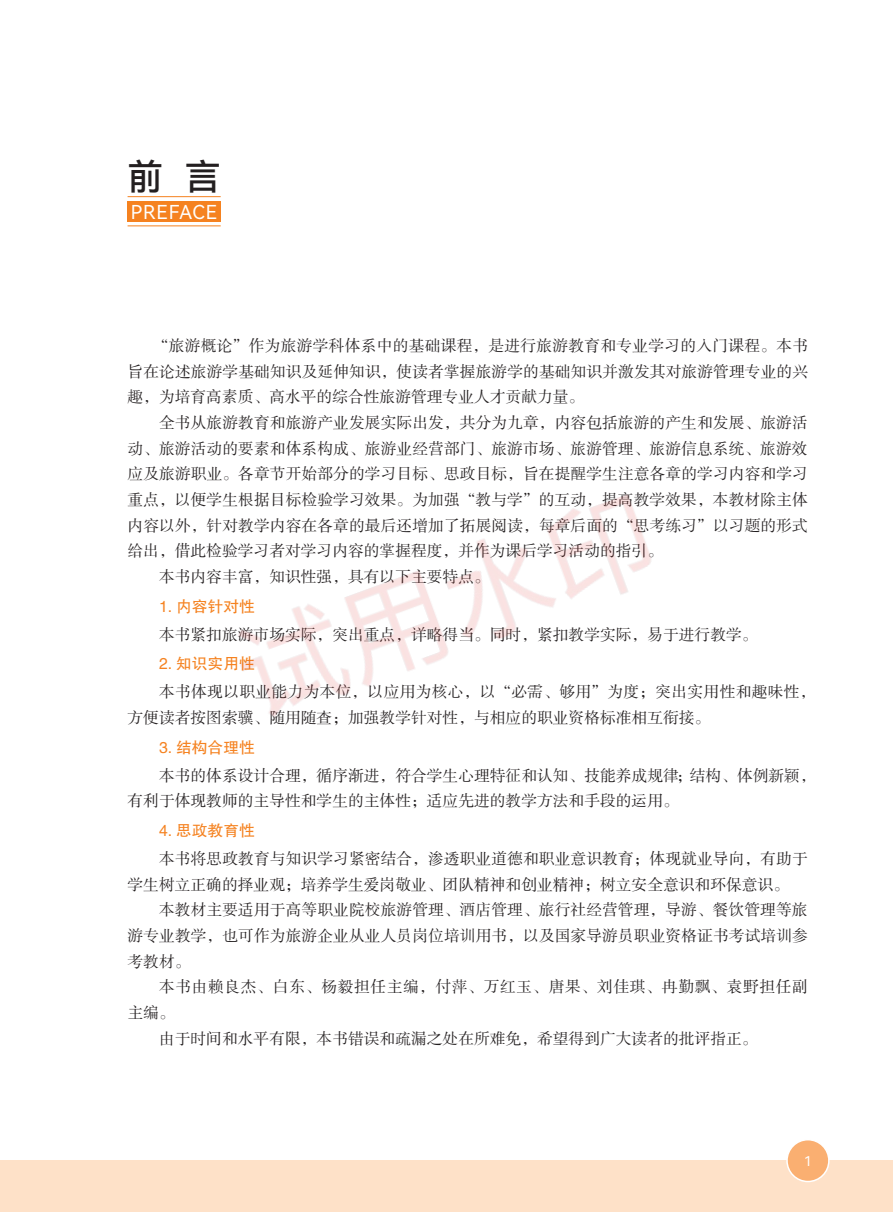
<style>
.page{position:relative;width:893px;height:1212px;background:#fff}
.page>*{position:absolute;margin:0;border:0;box-sizing:border-box;transform-origin:0 0}
.正文{font:36px "Harmony OS Sans SC Medium";color:#231f20}
.t1{font:19.2px "Harmony OS Sans SC";letter-spacing:.05em;color:#fff}
.正文-2{font:15.75px/25.7px "FZSSK GBK1 0";color:#231f20;text-align:justify}
.正文-3{font:15.75px/25.7px "FZSSK GBK1 0";letter-spacing:.04em;color:#231f20}
._1{font:15.75px "FZHTK GBK1 0";color:#f58220}
.t2{font:13.5px "Harmony OS Sans SC";color:#fff}
</style>
<div class="page">
<div style="left:0;top:1160px;width:893px;height:52px;background:#fee1c8"></div>
<div style="left:787px;top:1140px;width:42px;height:41px;background:#faaf71;border-radius:50%"></div>
<div style="left:786px;top:1139px;width:44px;height:43px;border:2px solid #fff;border-radius:50%"></div>
<div style="left:128px;top:201px;width:93px;height:20px;background:#f58220"></div>
<hr style="left:128px;top:225px;width:93px;height:1px;background:#f58220">
<hr style="left:128px;top:196px;width:93px;height:1px;background:#f58220">
<img style="left:238px;top:494px;width:413px;height:224px">
<p class="正文" style="left:128px;top:152px;width:95px">前言</p>
<p class="t1" style="left:131px;top:198px;width:88px">PREFACE</p>
<p class="正文-2" style="left:128px;top:333px;width:682px;text-indent:25px">“旅游概论”作为旅游学科体系中的基础课程，是进行旅游教育和专业学习的入门课程。本书旨在论述旅游学基础知识及延伸知识，使读者掌握旅游学的基础知识并激发其对旅游管理专业的兴趣，为培育高素质、高水平的综合性旅游管理专业人才贡献力量。</p>
<p class="正文-2" style="left:128px;top:410px;width:682px;text-indent:32px">全书从旅游教育和旅游产业发展实际出发，共分为九章，内容包括旅游的产生和发展、旅游活动、旅游活动的要素和体系构成、旅游业经营部门、旅游市场、旅游管理、旅游信息系统、旅游效应及旅游职业。各章节开始部分的学习目标、思政目标，旨在提醒学生注意各章的学习内容和学习重点，以便学生根据目标检验学习效果。为加强“教与学”的互动，提高教学效果，本教材除主体内容以外，针对教学内容在各章的最后还增加了拓展阅读，每章后面的“思考练习”以习题的形式给出，借此检验学习者对学习内容的掌握程度，并作为课后学习活动的指引。</p>
<p class="正文-2" style="left:159px;top:564px;width:332px">本书内容丰富，知识性强，具有以下主要特点。</p>
<p class="_1" style="left:159px;top:598px;width:97px">1. 内容针对性</p>
<p class="正文-2" style="left:159px;top:622px;width:600px">本书紧扣旅游市场实际，突出重点，详略得当。同时，紧扣教学实际，易于进行教学。</p>
<p class="_1" style="left:159px;top:655px;width:97px">2. 知识实用性</p>
<p class="正文-2" style="left:128px;top:680px;width:689px;text-indent:32px">本书体现以职业能力为本位，以应用为核心，以“必需、够用”为度；突出实用性和趣味性，方便读者按图索骥、随用随查；加强教学针对性，与相应的职业资格标准相互衔接。</p>
<p class="_1" style="left:159px;top:739px;width:97px">3. 结构合理性</p>
<p class="正文-2" style="left:128px;top:763px;width:690px;text-indent:32px">本书的体系设计合理，循序渐进，符合学生心理特征和认知、技能养成规律；结构、体例新颖，有利于体现教师的主导性和学生的主体性；适应先进的教学方法和手段的运用。</p>
<p class="_1" style="left:159px;top:822px;width:97px">4. 思政教育性</p>
<p class="正文-2" style="left:128px;top:846px;width:682px;text-indent:32px">本书将思政教育与知识学习紧密结合，渗透职业道德和职业意识教育；体现就业导向，有助于学生树立正确的择业观；培养学生爱岗敬业、团队精神和创业精神；树立安全意识和环保意识。</p>
<p class="正文-2" style="left:128px;top:898px;width:682px;text-indent:32px">本教材主要适用于高等职业院校旅游管理、酒店管理、旅行社经营管理，导游、餐饮管理等旅游专业教学，也可作为旅游企业从业人员岗位培训用书，以及国家导游员职业资格证书考试培训参考教材。</p>
<p class="正文-3" style="left:128px;top:974px;width:682px;text-indent:32px">本书由赖良杰、白东、杨毅担任主编，付萍、万红玉、唐果、刘佳琪、冉勤飘、袁野担任副主编。</p>
<p class="正文-2" style="left:159px;top:1026px;width:600px">由于时间和水平有限，本书错误和疏漏之处在所难免，希望得到广大读者的批评指正。</p>
<p class="t2" style="left:804px;top:1151px;width:9px">1</p>
</div>
